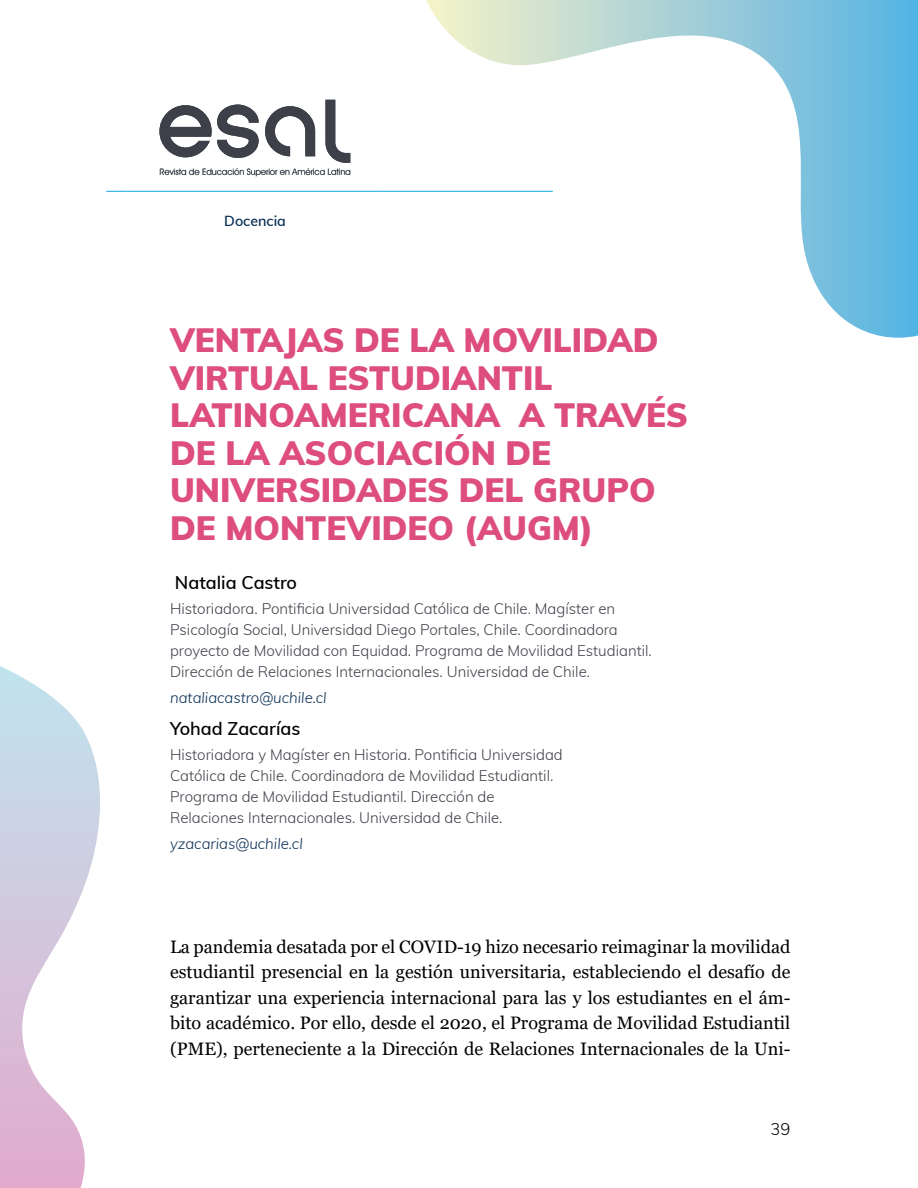
<style>
.page{position:relative;width:918px;height:1188px;background:#fff}
.page>*{position:absolute;margin:0;border:0;box-sizing:border-box;transform-origin:0 0}
.Título_de_Art{font:900 33px/37.5px "Muli";color:#dd4d7d}
.Párrafo{font:18px/25.5px "Georgia";color:#000;text-align:justify}
.Autor{font:600 18px "Muli";color:#000}
.t1{font:300 16.5px "Muli";color:#000}
.Datos_autor{font:300 15px/21px "Muli";color:#3d4048}
.Email{font:italic 300 15px "Muli";color:#082e54}
.t2{font:600 14.25px "Muli";color:#082e54}
.t3{font:8.7px "Avant Garde IT Cby BT";color:#373f49}
</style>
<div class="page">
<svg style="left:419px;top:0;width:499px;height:338px"></svg>
<svg style="left:0;top:666px;width:100px;height:522px"></svg>
<svg style="left:106px;top:191px;width:22px;height:1px"></svg>
<hr style="left:128px;top:191px;width:255px;height:1px;background:#2cb0e6">
<hr style="left:383px;top:191px;width:170px;height:1px;background:#2cb0e6">
<svg style="left:159px;top:100px;width:191px;height:76px"></svg>
<p class="t3" style="left:160px;top:166px;width:193px">Revista de Educación Superior en América Latina</p>
<p class="t2" style="left:224px;top:211px;width:63px">Docencia</p>
<p class="Título_de_Art" style="left:170px;top:320px;width:519px">VENTAJAS DE LA MOVILIDAD<br>VIRTUAL ESTUDIANTIL<br>LATINOAMERICANA A TRAVÉS<br>DE LA ASOCIACIÓN DE<br>UNIVERSIDADES DEL GRUPO<br>DE MONTEVIDEO (AUGM)</p>
<p class="Autor" style="left:175px;top:569px;width:124px">Natalia Castro</p>
<p class="Datos_autor" style="left:170px;top:598px;width:483px">Historiadora. Pontificia Universidad Católica de Chile. Magíster en Psicología Social, Universidad Diego Portales, Chile. Coordinadora proyecto de Movilidad con Equidad. Programa de Movilidad Estudiantil.<br>Dirección de Relaciones Internacionales. Universidad de Chile.</p>
<p class="Email" style="left:170px;top:686px;width:158px">nataliacastro@uchile.cl</p>
<p class="Autor" style="left:170px;top:715px;width:132px">Yohad Zacarías</p>
<p class="Datos_autor" style="left:170px;top:744px;width:394px">Historiadora y Magíster en Historia. Pontificia Universidad Católica de Chile. Coordinadora de Movilidad Estudiantil.<br>Programa de Movilidad Estudiantil. Dirección de Relaciones Internacionales. Universidad de Chile.</p>
<p class="Email" style="left:170px;top:832px;width:134px">yzacarias@uchile.cl</p>
<p class="Párrafo" style="left:170px;top:934px;width:622px">La pandemia desatada por el COVID-19 hizo necesario reimaginar la movilidad estudiantil presencial en la gestión universitaria, estableciendo el desafío de garantizar una experiencia internacional para las y los estudiantes en el ám&shy;bito académico. Por ello, desde el 2020, el Programa de Movilidad Estudiantil (PME), perteneciente a la Dirección de Relaciones Internacionales de la Uni-</p>
<p class="t1" style="left:771px;top:1118px;width:21px">39</p>
</div>
